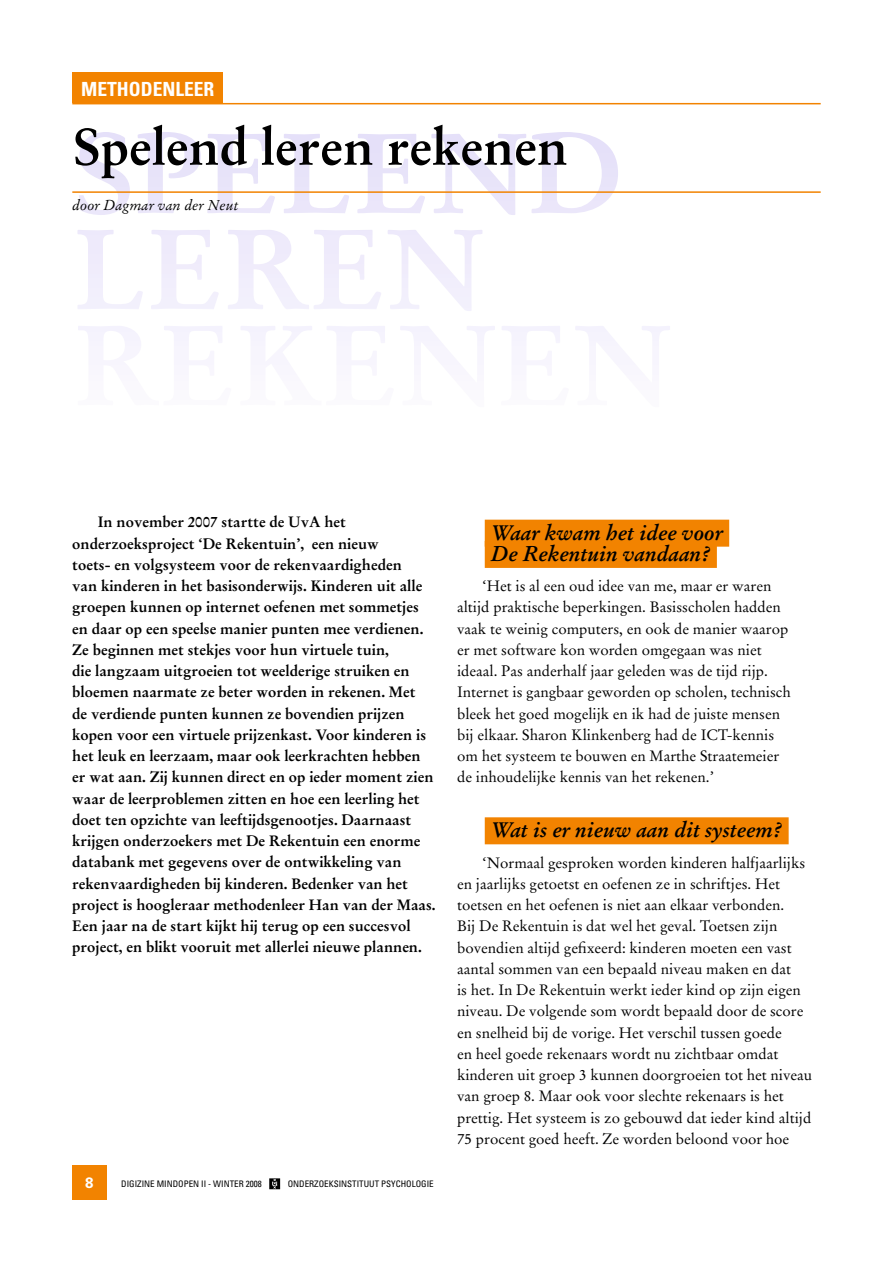
<style>
.page{position:relative;width:893px;height:1263px;background:#fff}
.page>*{position:absolute;margin:0;border:0;box-sizing:border-box;transform-origin:0 0}
.t1{font:700 51px "Stempel Garamond";color:#000}
.t2{font:italic 700 21px/21.3px "Stempel Garamond";color:#000}
.t3{font:700 condensed 19.5px "Univers";color:#fff}
.t4{font:15px/21.3px "Stempel Garamond";color:#000}
.t5{font:700 15px/21.3px "Stempel Garamond";color:#000}
.t6{font:700 15px "Univers";color:#fff}
.t7{font:italic 14.25px "Stempel Garamond";color:#000}
.t8{font:condensed 9px "Univers";color:#000}
</style>
<div class="page">
<div style="left:72px;top:1165px;width:34px;height:34px;background:#f28300"></div>
<svg style="left:269px;top:1178px;width:11px;height:11px"></svg>
<svg style="left:400px;top:326px;width:270px;height:20px"></svg>
<svg style="left:154px;top:230px;width:328px;height:81px"></svg>
<svg style="left:79px;top:132px;width:539px;height:83px"></svg>
<div style="left:485px;top:520px;width:244px;height:27px;background:#f28300"></div>
<div style="left:485px;top:541px;width:232px;height:27px;background:#f28300"></div>
<div style="left:485px;top:817px;width:304px;height:27px;background:#f28300"></div>
<hr style="left:72px;top:103px;width:749px;height:1px;background:#f28300">
<hr style="left:72px;top:191px;width:749px;height:2px;background:#f28300">
<div style="left:72px;top:72px;width:151px;height:31px;background:#f28300"></div>
<h3 class="t3" style="left:81px;top:77px;width:60px">METHODEN</h3>
<h3 class="t3" style="left:175px;top:77px;width:40px">LEER</h3>
<h1 class="t1" style="left:72px;top:116px;width:497px">Spelend leren rekenen</h1>
<p class="t7" style="left:72px;top:196px;width:168px">door Dagmar van der Neut</p>
<p class="t5" style="left:72px;top:511px;width:365px;text-indent:26px">In november 2007 startte de UvA het onderzoeksproject ‘De Rekentuin’, een nieuw<br>toets- en volgsysteem voor de rekenvaardigheden<br>van kinderen in het basisonderwijs. Kinderen uit alle groepen kunnen op internet oefenen met sommetjes en daar op een speelse manier punten mee verdienen.<br>Ze beginnen met stekjes voor hun virtuele tuin,<br>die langzaam uitgroeien tot weelderige struiken en bloemen naarmate ze beter worden in rekenen. Met<br>de verdiende punten kunnen ze bovendien prijzen kopen voor een virtuele prijzenkast. Voor kinderen is het leuk en leerzaam, maar ook leerkrachten hebben er wat aan. Zij kunnen direct en op ieder moment zien waar de leerproblemen zitten en hoe een leerling het doet ten opzichte van leeftijdsgenootjes. Daarnaast krijgen onderzoekers met De Rekentuin een enorme databank met gegevens over de ontwikkeling van rekenvaardigheden bij kinderen. Bedenker van het project is hoogleraar methodenleer Han van der Maas.<br>Een jaar na de start kijkt hij terug op een succesvol project, en blikt vooruit met allerlei nieuwe plannen.</p>
<h2 class="t2" style="left:491px;top:522px;width:233px">Waar kwam het idee voor<br>De Rekentuin vandaan?</h2>
<p class="t4" style="left:457px;top:575px;width:335px;text-indent:26px">‘Het is al een oud idee van me, maar er waren altijd praktische beperkingen. Basisscholen hadden vaak te weinig computers, en ook de manier waarop er met software kon worden omgegaan was niet ideaal. Pas anderhalf jaar geleden was de tijd rijp.<br>Internet is gangbaar geworden op scholen, technisch bleek het goed mogelijk en ik had de juiste mensen bij elkaar. Sharon Klinkenberg had de ICT-kennis om het systeem te bouwen en Marthe Straatemeier de inhoudelijke kennis van het rekenen.’</p>
<h2 class="t2" style="left:491px;top:819px;width:293px">Wat is er nieuw aan dit systeem?</h2>
<p class="t4" style="left:457px;top:852px;width:357px;text-indent:26px">‘Normaal gesproken worden kinderen halfjaarlijks en jaarlijks getoetst en oefenen ze in schriftjes. Het toetsen en het oefenen is niet aan elkaar verbonden.<br>Bij De Rekentuin is dat wel het geval. Toetsen zijn bovendien altijd gefixeerd: kinderen moeten een vast aantal sommen van een bepaald niveau maken en dat<br>is het. In De Rekentuin werkt ieder kind op zijn eigen niveau. De volgende som wordt bepaald door de score en snelheid bij de vorige. Het verschil tussen goede<br>en heel goede rekenaars wordt nu zichtbaar omdat kinderen uit groep 3 kunnen doorgroeien tot het niveau van groep 8. Maar ook voor slechte rekenaars is het prettig. Het systeem is zo gebouwd dat ieder kind altijd 75 procent goed heeft. Ze worden beloond voor hoe</p>
<p class="t6" style="left:85px;top:1174px;width:10px">8</p>
<p class="t8" style="left:121px;top:1178px;width:142px">DIGIZINE MINDOPEN II - WINTER 2008</p>
<p class="t8" style="left:288px;top:1178px;width:148px">ONDERZOEKSINSTITUUT PSYCHOLOGIE</p>
</div>
